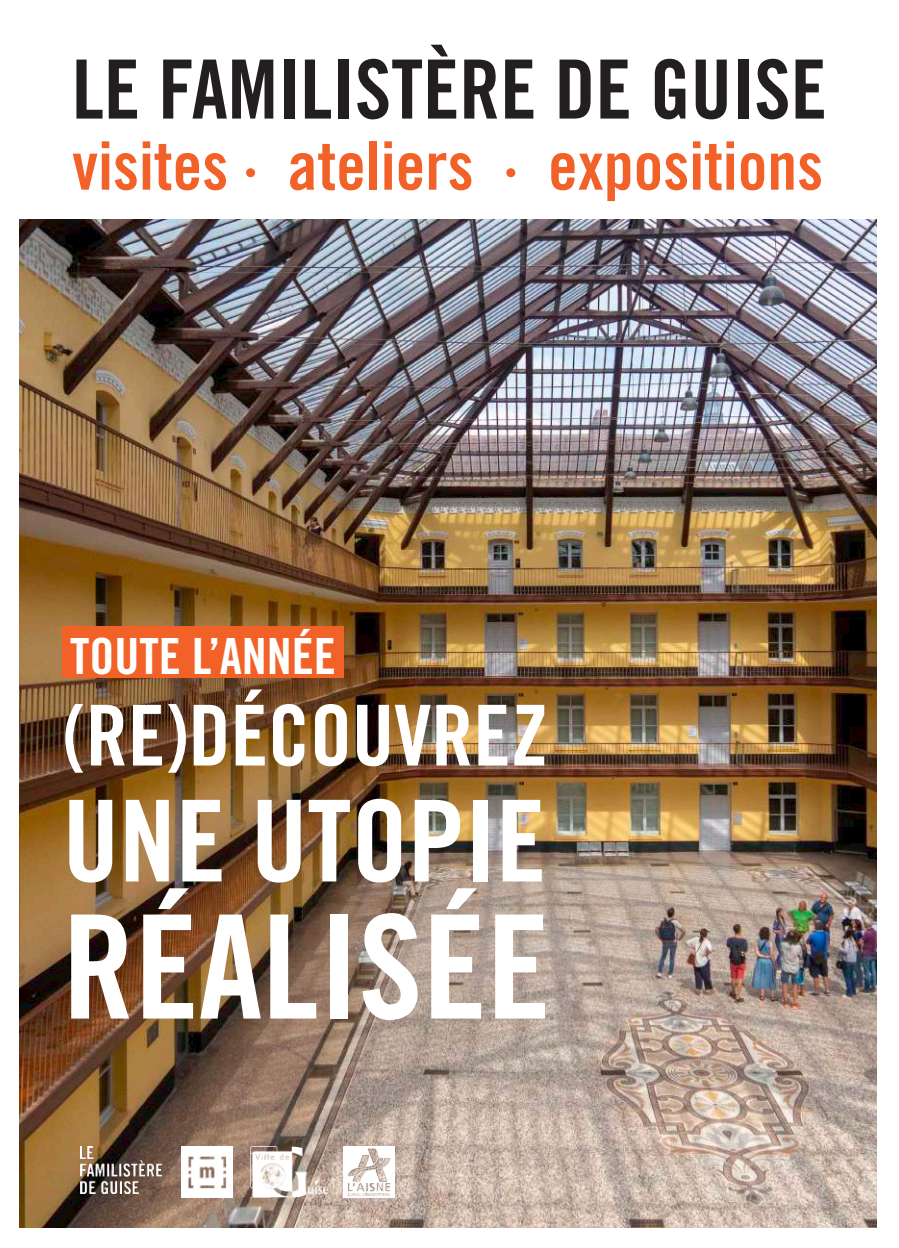
<style>
.page{position:relative;width:899px;height:1248px;background:#fff}
.page>*{position:absolute;margin:0;border:0;box-sizing:border-box;transform-origin:0 0}
.t1{font:144px "Trade Gothic LT Std Bd Cn 20";color:#fff}
.t2{font:113px "Trade Gothic LT Std Bd Cn 20";color:#fff}
.t3{font:84px "Trade Gothic LT Std Bd Cn 20";color:#fff}
.t4{font:81.6px "Trade Gothic LT Std Bd Cn 20";color:#231f20}
.t5{font:67px "Trade Gothic LT Std Bd Cn 20";color:#f26228}
.t6{font:49.8px "Trade Gothic LT Std Bd Cn 20";color:#fff}
</style>
<div class="page">
<img style="left:20px;top:220px;width:856px;height:1007px">
<img style="left:343px;top:1145px;width:51px;height:51px">
<img style="left:181px;top:1145px;width:51px;height:51px">
<img style="left:250px;top:1145px;width:77px;height:51px">
<img style="left:81px;top:1145px;width:81px;height:48px">
<div style="left:63px;top:626px;width:280px;height:51px;background:#f26228"></div>
<p class="t4" style="left:72px;top:40px;width:756px">LE FAMILISTÈRE DE GUISE</p>
<p class="t5" style="left:72px;top:125px;width:752px">visites · ateliers · expositions</p>
<p class="t6" style="left:70px;top:625px;width:267px">TOUTE L’ANNÉE</p>
<p class="t3" style="left:63px;top:684px;width:487px">(RE)DÉCOUVREZ</p>
<h2 class="t2" style="left:63px;top:772px;width:485px">UNE UTOPIE</h2>
<h1 class="t1" style="left:63px;top:879px;width:489px">RÉALISÉE</h1>
</div>
